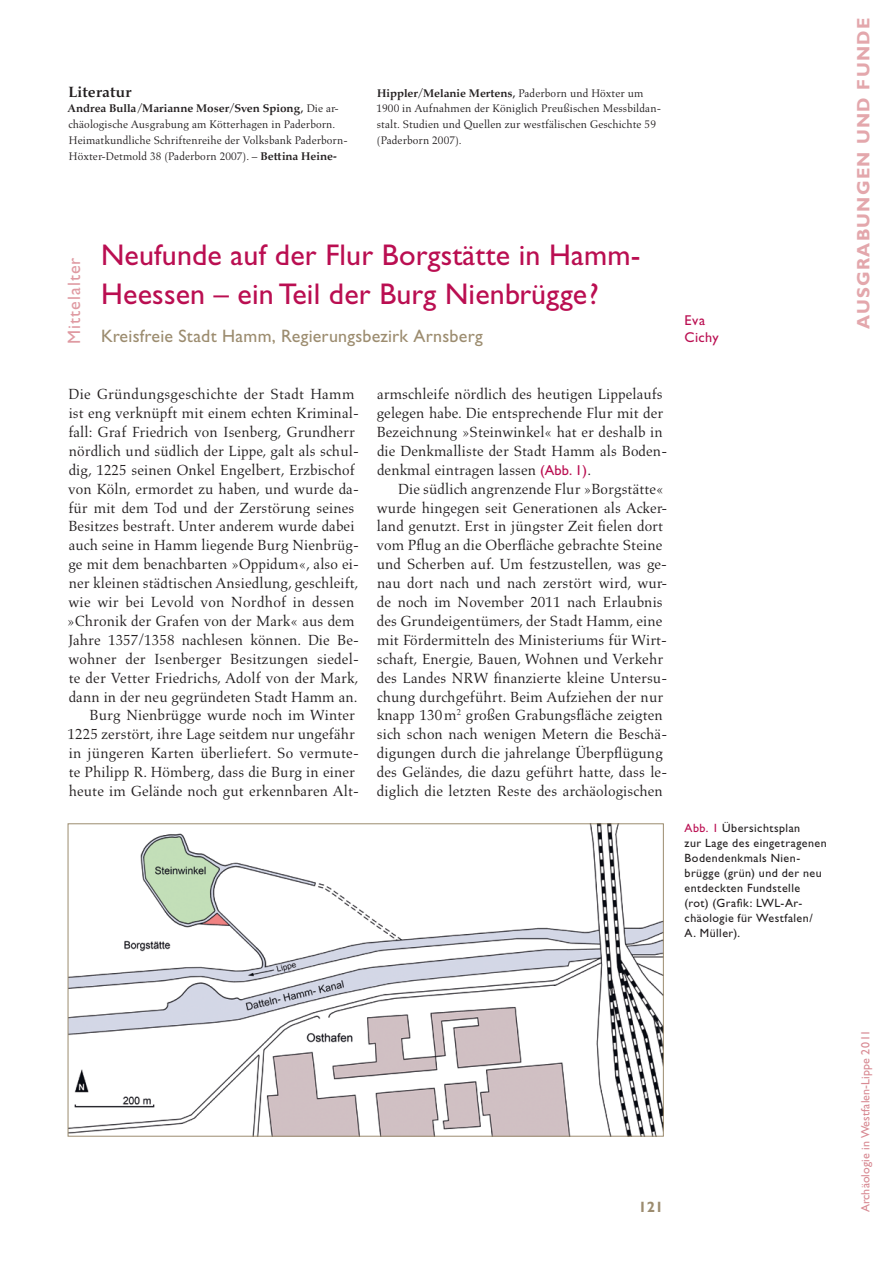
<style>
.page{position:relative;width:893px;height:1263px;background:#fff}
.page>*{position:absolute;margin:0;border:0;box-sizing:border-box;transform-origin:0 0}
.t1{font:30px/39px "Gill Sans Std 25";letter-spacing:.005em;color:#ba0e51}
.t2{font:18px "Gill Sans Std 25";letter-spacing:.01em;color:#9c8c6f}
.t3{font:18px "Gill Sans Std Bold 2";letter-spacing:.07em;color:#e3a7ac}
.t4{font:18px "Gill Sans Std 25";letter-spacing:.06em;color:#df9aa2}
.t5{font:15px/18.9px "Aldus LT Std";letter-spacing:.005em;color:#231f20}
.t6{font:15px "Aldus Nova Bold 2";letter-spacing:.015em;color:#231f20}
.t7{font:15px "Gill Sans Std Bold 16";color:#9c8c6f}
.t8{font:14.25px/17.1px "Gill Sans Std 25";letter-spacing:.03em;color:#ba0e51}
.t9{font:12px/15px "Gill Sans Std 25";letter-spacing:.04em;color:#231f20}
.t10{font:12px "Gill Sans Std 2";letter-spacing:.01em;color:#d88a93}
.t11{font:11.25px/15.8px "Aldus LT Std";letter-spacing:.01em;color:#231f20}
.t12{font:11.25px "Aldus Nova Bold 2";color:#231f20}
.s1{font-family:"Aldus LT Std"}
.s2{font-family:"Aldus Nova Bold 2"}
.s3{font-family:"Gill Sans Std 25";font-size:14.4px;color:#ba0e51}
.s4{color:#ba0e51}
</style>
<div class="page">
<img style="left:70px;top:826px;width:591px;height:308px">
<p class="t6" style="left:68px;top:83px;width:65px">Literatur</p>
<p class="t12" style="left:68px;top:102px;width:273px">Andrea Bulla/Marianne Moser/Sven Spiong, <span class="s1">Die ar-</span></p>
<p class="t11" style="left:68px;top:117px;width:281px">chäologische Ausgrabung am Kötterhagen in Paderborn.<br>Heimatkundliche Schriftenreihe der Volksbank Paderborn-<br>Höxter-Detmold 38 (Paderborn 2007). – <span class="s2">Bettina Heine-</span></p>
<p class="t12" style="left:377px;top:86px;width:268px">Hippler/Melanie Mertens, <span class="s1">Paderborn und Höxter um</span></p>
<p class="t11" style="left:377px;top:101px;width:286px">1900 in Aufnahmen der Königlich Preußischen Messbildan&shy;stalt. Studien und Quellen zur westfälischen Geschichte 59 (Paderborn 2007).</p>
<p class="t4" style="left:64px;top:344px;width:88px;rotate:-90deg">Mittelalter</p>
<h1 class="t1" style="left:101px;top:236px;width:541px">Neufunde auf der Flur Borgstätte in Hamm-<br>Heessen – ein Teil der Burg Nienbrügge?</h1>
<p class="t2" style="left:101px;top:326px;width:383px">Kreisfreie Stadt Hamm, Regierungsbezirk Arnsberg</p>
<p class="t5" style="left:69px;top:385px;width:287px">Die Gründungsgeschichte der Stadt Hamm</p>
<p class="t5" style="left:69px;top:404px;width:292px">ist eng verknüpft mit einem echten Kriminal-</p>
<p class="t5" style="left:68px;top:423px;width:288px">fall: Graf Friedrich von Isenberg, Grundherr</p>
<p class="t5" style="left:69px;top:442px;width:292px">nördlich und südlich der Lippe, galt als schul-</p>
<p class="t5" style="left:69px;top:460px;width:288px">dig, 1225 seinen Onkel Engelbert, Erzbischof</p>
<p class="t5" style="left:68px;top:479px;width:292px">von Köln, ermordet zu haben, und wurde da-</p>
<p class="t5" style="left:68px;top:498px;width:287px">für mit dem Tod und der Zerstörung seines</p>
<p class="t5" style="left:68px;top:517px;width:288px">Besitzes bestraft. Unter anderem wurde dabei</p>
<p class="t5" style="left:69px;top:536px;width:292px">auch seine in Hamm liegende Burg Nienbrüg-</p>
<p class="t5" style="left:68px;top:555px;width:292px">ge mit dem benachbarten »Oppidum«, also ei-</p>
<p class="t5" style="left:69px;top:574px;width:291px">ner kleinen städtischen Ansiedlung, geschleift,</p>
<p class="t5" style="left:69px;top:593px;width:288px">wie wir bei Levold von Nordhof in dessen</p>
<p class="t5" style="left:67px;top:612px;width:289px">»Chronik der Grafen von der Mark« aus dem</p>
<p class="t5" style="left:68px;top:631px;width:292px">Jahre 1357/1358 nachlesen können. Die Be-</p>
<p class="t5" style="left:69px;top:649px;width:292px">wohner der Isenberger Besitzungen siedel-</p>
<p class="t5" style="left:69px;top:668px;width:291px">te der Vetter Friedrichs, Adolf von der Mark,</p>
<p class="t5" style="left:69px;top:687px;width:290px">dann in der neu gegründeten Stadt Hamm an.</p>
<p class="t5" style="left:90px;top:706px;width:267px">Burg Nienbrügge wurde noch im Winter</p>
<p class="t5" style="left:68px;top:725px;width:289px">1225 zerstört, ihre Lage seitdem nur ungefähr</p>
<p class="t5" style="left:69px;top:744px;width:292px">in jüngeren Karten überliefert. So vermute-</p>
<p class="t5" style="left:69px;top:763px;width:288px">te Philipp R. Hömberg, dass die Burg in einer</p>
<p class="t5" style="left:69px;top:782px;width:292px">heute im Gelände noch gut erkennbaren Alt-</p>
<p class="t5" style="left:377px;top:385px;width:292px">armschleife nördlich des heutigen Lippelaufs gelegen habe. Die entsprechende Flur mit der Bezeichnung »Steinwinkel« hat er deshalb in die Denkmalliste der Stadt Hamm als Boden&shy;denkmal eintragen lassen <span class="s3">(Abb. 1)</span>.</p>
<p class="t5" style="left:377px;top:479px;width:292px;text-indent:22px">Die südlich angrenzende Flur »Borgstätte« wurde hingegen seit Generationen als Acker&shy;land genutzt. Erst in jüngster Zeit fielen dort vom Pflug an die Oberfläche gebrachte Steine und Scherben auf. Um festzustellen, was ge&shy;nau dort nach und nach zerstört wird, wur&shy;de noch im November 2011 nach Erlaubnis des Grundeigentümers, der Stadt Hamm, eine mit Fördermitteln des Ministeriums für Wirt&shy;schaft, Energie, Bauen, Wohnen und Verkehr des Landes NRW finanzierte kleine Untersu&shy;chung durchgeführt. Beim Aufziehen der nur knapp 130m<sup>2</sup> großen Grabungsfläche zeigten sich schon nach wenigen Metern die Beschä&shy;digungen durch die jahrelange Überpflügung des Geländes, die dazu geführt hatte, dass le&shy;diglich die letzten Reste des archäologischen</p>
<p class="t8" style="left:685px;top:312px;width:36px">Eva<br>Cichy</p>
<p class="t9" style="left:685px;top:820px;width:144px"><span class="s4">Abb. 1</span> Übersichtsplan<br>zur Lage des eingetragenen<br>Bodendenkmals Nien&shy;brügge (grün) und der neu entdeckten Fundstelle (rot) (Grafik: LWL-Ar&shy;chäologie für Westfalen/<br>A. Müller).</p>
<p class="t3" style="left:853px;top:329px;width:312px;rotate:-90deg">AUSGRABUNGEN UND FUNDE</p>
<p class="t7" style="left:638px;top:1198px;width:26px">121</p>
<p class="t10" style="left:859px;top:1212px;width:184px;rotate:-90deg">Archäologie in Westfalen-Lippe 2011</p>
</div>
